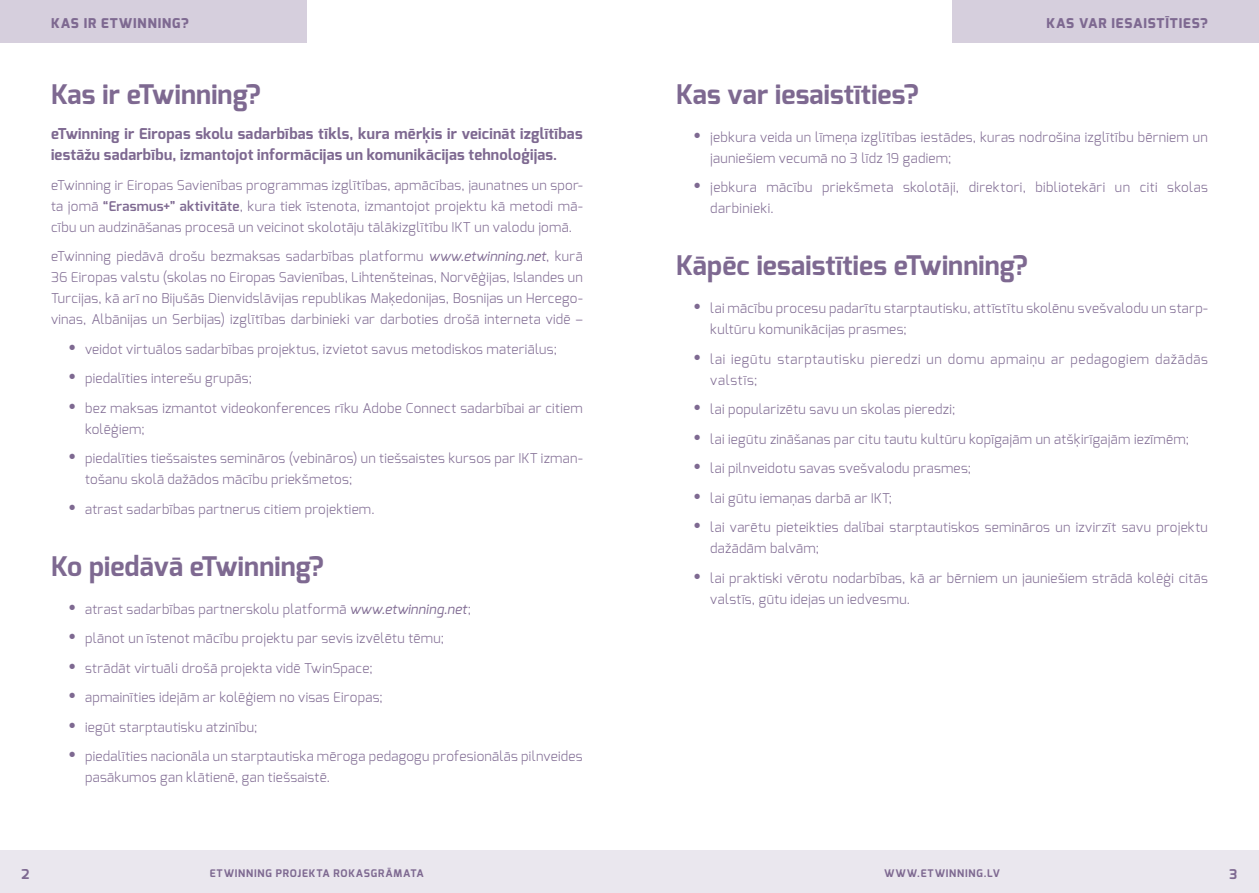
<style>
.page{position:relative;width:1259px;height:893px;background:#fff}
.page>*{position:absolute;margin:0;border:0;box-sizing:border-box;transform-origin:0 0}
.t1{font:700 27px "Exo";letter-spacing:.005em;color:#7e6991}
.t2{font:700 15px/21.6px "Exo";letter-spacing:.015em;color:#7e6991}
.t3{font:300 13.5px/29.5px "Exo";letter-spacing:.02em;color:#7e6991}
.t4{font:300 13.5px/21px "Exo";letter-spacing:.045em;color:#7e6991}
.t5{font:800 13.5px "Exo";letter-spacing:.065em;color:#7e6991}
.t6{font:700 13.5px "Exo";color:#7e6991}
.t7{font:700 10.5px "Exo";letter-spacing:.08em;color:#7e6991}
.s1{font-weight:600}
.s2{font-weight:400;font-style:italic}
</style>
<div class="page">
<div style="left:0;top:0;width:306px;height:43px;background:#d6cfdd"></div>
<div style="left:952px;top:0;width:307px;height:43px;background:#d6cfdd"></div>
<div style="left:0;top:850px;width:629px;height:43px;background:#eae7ee"></div>
<div style="left:629px;top:850px;width:630px;height:43px;background:#eae7ee"></div>
<p class="t5" style="left:51px;top:14px;width:139px">KAS IR ETWINNING?</p>
<p class="t5" style="left:1046px;top:14px;width:163px">KAS VAR IESAISTĪTIES?</p>
<h1 class="t1" style="left:51px;top:77px;width:211px">Kas ir eTwinning?</h1>
<p class="t2" style="left:51px;top:122px;width:533px">eTwinning ir Eiropas skolu sadarbības tīkls, kura mērķis ir veicināt izglītības iestāžu sadarbību, izmantojot informācijas un komunikācijas tehnoloģijas.</p>
<p class="t3" style="left:51px;top:174px;width:533px;line-height:21px;text-align:justify">eTwinning ir Eiropas Savienības programmas izglītības, apmācības, jaunatnes un spor&shy;ta jomā <span class="s1">“Erasmus+” aktivitāte</span>, kura tiek īstenota, izmantojot projektu kā metodi mā&shy;cību un audzināšanas procesā un veicinot skolotāju tālākizglītību IKT un valodu jomā.</p>
<p class="t3" style="left:51px;top:246px;width:533px;line-height:21px;text-align:justify">eTwinning piedāvā drošu bezmaksas sadarbības platformu <span class="s2">www.etwinning.net</span>, kurā 36 Eiropas valstu (skolas no Eiropas Savienības, Lihtenšteinas, Norvēģijas, Islandes un Turcijas, kā arī no Bijušās Dienvidslāvijas republikas Maķedonijas, Bosnijas un Hercego&shy;vinas, Albānijas un Serbijas) izglītības darbinieki var darboties drošā interneta vidē –</p>
<p class="t3" style="left:85px;top:334px;width:499px">veidot virtuālos sadarbības projektus, izvietot savus metodiskos materiālus; piedalīties interešu grupās;<br>bez maksas izmantot videokonferences rīku Adobe Connect sadarbībai ar citiem</p>
<p class="t3" style="left:85px;top:414px;width:499px">kolēģiem;<br>piedalīties tiešsaistes semināros (vebināros) un tiešsaistes kursos par IKT izman-</p>
<p class="t3" style="left:85px;top:465px;width:291px">tošanu skolā dažādos mācību priekšmetos; atrast sadarbības partnerus citiem projektiem.</p>
<h1 class="t1" style="left:51px;top:549px;width:274px">Ko piedāvā eTwinning?</h1>
<p class="t3" style="left:85px;top:594px;width:499px">atrast sadarbības partnerskolu platformā <span class="s2">www.etwinning.net</span>;<br>plānot un īstenot mācību projektu par sevis izvēlētu tēmu;<br>strādāt virtuāli drošā projekta vidē TwinSpace;<br>apmainīties idejām ar kolēģiem no visas Eiropas;<br>iegūt starptautisku atzinību;<br>piedalīties nacionāla un starptautiska mēroga pedagogu profesionālās pilnveides</p>
<p class="t3" style="left:85px;top:763px;width:247px">pasākumos gan klātienē, gan tiešsaistē.</p>
<h1 class="t1" style="left:676px;top:77px;width:244px">Kas var iesaistīties?</h1>
<p class="t3" style="left:710px;top:126px;width:499px;line-height:21px">jebkura veida un līmeņa izglītības iestādes, kuras nodrošina izglītību bērniem un jauniešiem vecumā no 3 līdz 19 gadiem;</p>
<p class="t3" style="left:710px;top:177px;width:499px;line-height:21px">jebkura mācību priekšmeta skolotāji, direktori, bibliotekāri un citi skolas darbinieki.</p>
<h1 class="t1" style="left:676px;top:248px;width:353px">Kāpēc iesaistīties eTwinning?</h1>
<p class="t3" style="left:710px;top:298px;width:499px;line-height:21px">lai mācību procesu padarītu starptautisku, attīstītu skolēnu svešvalodu un starp&shy;kultūru komunikācijas prasmes;</p>
<p class="t4" style="left:710px;top:348px;width:499px">lai iegūtu starptautisku pieredzi un domu apmaiņu ar pedagogiem dažādās valstīs;</p>
<p class="t3" style="left:710px;top:395px;width:499px">lai popularizētu savu un skolas pieredzi;<br>lai iegūtu zināšanas par citu tautu kultūru kopīgajām un atšķirīgajām iezīmēm;<br>lai pilnveidotu savas svešvalodu prasmes;<br>lai gūtu iemaņas darbā ar IKT;<br>lai varētu pieteikties dalībai starptautiskos semināros un izvirzīt savu projektu</p>
<p class="t3" style="left:710px;top:534px;width:499px">dažādām balvām;<br>lai praktiski vērotu nodarbības, kā ar bērniem un jauniešiem strādā kolēģi citās</p>
<p class="t3" style="left:710px;top:584px;width:201px">valstīs, gūtu idejas un iedvesmu.</p>
<p class="t6" style="left:22px;top:865px;width:9px">2</p>
<p class="t7" style="left:210px;top:866px;width:215px">ETWINNING PROJEKTA ROKASGRĀMATA</p>
<p class="t6" style="left:1229px;top:865px;width:9px">3</p>
<p class="t7" style="left:884px;top:866px;width:117px">WWW.ETWINNING.LV</p>
</div>
